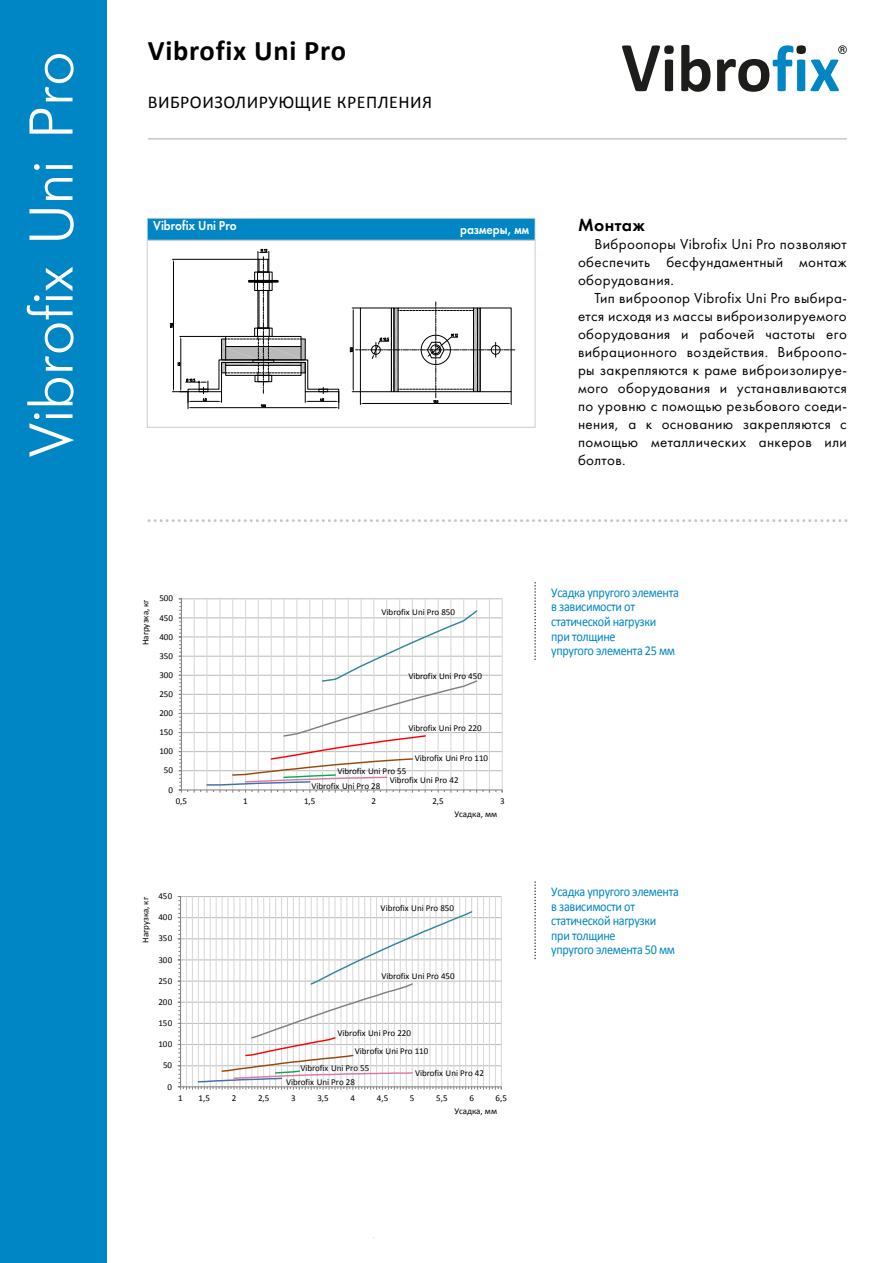
<style>
.page{position:relative;width:893px;height:1263px;background:#fff}
.page>*{position:absolute;margin:0;border:0;box-sizing:border-box;transform-origin:0 0}
.t1{font:61.5px "Futuris CTT";color:#fff}
.t2{font:700 28.5px "Calibri";letter-spacing:.025em;color:#000}
.t3{font:18px "Calibri";letter-spacing:.025em;color:#000}
.t4{font:18px "Futura Demi";letter-spacing:.025em;color:#000}
.t5{font:15px/18px "Futura";letter-spacing:.025em;color:#000;text-align:justify}
.t6{font:13.5px/14.5px "Calibri";letter-spacing:-.025em;color:#0086c5;scale:.9 1}
.t7{font:13.5px "Futura Demi C";color:#fff;scale:.9 1}
.t8{font:9px "Calibri";letter-spacing:-.005em;color:#000}
</style>
<div class="page">
<hr style="left:148px;top:138px;width:699px;height:2px;background:#c6c6c5">
<svg style="left:622px;top:45px;width:52px;height:46px"></svg>
<svg style="left:681px;top:45px;width:30px;height:47px"></svg>
<svg style="left:717px;top:45px;width:130px;height:47px"></svg>
<div style="left:0;top:0;width:107px;height:1263px;background:#0086c5"></div>
<svg style="left:149px;top:519px;width:697px;height:3px"></svg>
<div style="left:147px;top:218px;width:388px;height:22px;background:#0086c5"></div>
<hr style="left:147px;top:218px;width:388px;height:1px;background:#d9d9d9">
<svg style="left:147px;top:219px;width:1px;height:21px"></svg>
<svg style="left:535px;top:219px;width:1px;height:21px"></svg>
<div style="left:147px;top:240px;width:388px;height:188px;border:1px solid #ccc"></div>
<svg style="left:534px;top:583px;width:2px;height:77px"></svg>
<svg style="left:534px;top:882px;width:2px;height:78px"></svg>
<svg style="left:350px;top:302px;width:165px;height:103px"></svg>
<svg style="left:170px;top:249px;width:169px;height:160px"></svg>
<hr style="left:181px;top:598px;width:321px;height:1px;background:#bfbfbf">
<hr style="left:181px;top:617px;width:321px;height:1px;background:#bfbfbf">
<hr style="left:181px;top:636px;width:321px;height:1px;background:#bfbfbf">
<hr style="left:181px;top:656px;width:321px;height:1px;background:#bfbfbf">
<hr style="left:181px;top:675px;width:321px;height:1px;background:#bfbfbf">
<hr style="left:181px;top:694px;width:321px;height:1px;background:#bfbfbf">
<hr style="left:181px;top:713px;width:321px;height:1px;background:#bfbfbf">
<hr style="left:181px;top:732px;width:321px;height:1px;background:#bfbfbf">
<hr style="left:181px;top:751px;width:321px;height:1px;background:#bfbfbf">
<hr style="left:181px;top:770px;width:321px;height:1px;background:#bfbfbf">
<hr style="left:502px;top:599px;width:1px;height:191px;background:#d9d9d9">
<hr style="left:489px;top:599px;width:1px;height:191px;background:#d9d9d9">
<hr style="left:476px;top:599px;width:1px;height:191px;background:#d9d9d9">
<hr style="left:463px;top:599px;width:1px;height:191px;background:#d9d9d9">
<hr style="left:450px;top:599px;width:1px;height:191px;background:#d9d9d9">
<hr style="left:438px;top:599px;width:1px;height:191px;background:#d9d9d9">
<hr style="left:425px;top:599px;width:1px;height:191px;background:#d9d9d9">
<hr style="left:412px;top:599px;width:1px;height:191px;background:#d9d9d9">
<hr style="left:399px;top:599px;width:1px;height:191px;background:#d9d9d9">
<hr style="left:386px;top:599px;width:1px;height:191px;background:#d9d9d9">
<hr style="left:373px;top:599px;width:1px;height:191px;background:#d9d9d9">
<hr style="left:361px;top:599px;width:1px;height:191px;background:#d9d9d9">
<hr style="left:348px;top:599px;width:1px;height:191px;background:#d9d9d9">
<hr style="left:335px;top:599px;width:1px;height:191px;background:#d9d9d9">
<hr style="left:322px;top:599px;width:1px;height:191px;background:#d9d9d9">
<hr style="left:309px;top:599px;width:1px;height:191px;background:#d9d9d9">
<hr style="left:296px;top:599px;width:1px;height:191px;background:#d9d9d9">
<hr style="left:283px;top:599px;width:2px;height:191px;background:#d9d9d9">
<hr style="left:271px;top:599px;width:1px;height:191px;background:#d9d9d9">
<hr style="left:258px;top:599px;width:1px;height:191px;background:#d9d9d9">
<hr style="left:245px;top:599px;width:1px;height:191px;background:#d9d9d9">
<hr style="left:232px;top:599px;width:1px;height:191px;background:#d9d9d9">
<hr style="left:219px;top:599px;width:1px;height:191px;background:#d9d9d9">
<hr style="left:206px;top:599px;width:2px;height:191px;background:#d9d9d9">
<hr style="left:194px;top:599px;width:1px;height:191px;background:#d9d9d9">
<hr style="left:181px;top:789px;width:321px;height:1px;background:#868686">
<svg style="left:179px;top:598px;width:9px;height:195px"></svg>
<svg style="left:194px;top:609px;width:289px;height:184px"></svg>
<svg style="left:178px;top:896px;width:324px;height:194px"></svg>
<h1 class="t1" style="left:15px;top:457px;width:408px;rotate:-90deg">Vibrofix Uni Pro</h1>
<h2 class="t2" style="left:148px;top:33px;width:200px">Vibrofix Uni Pro</h2>
<p class="t3" style="left:148px;top:91px;width:286px">ВИБРОИЗОЛИРУЮЩИЕ КРЕПЛЕНИЯ</p>
<p class="t7" style="left:153px;top:220px;width:94px">Vibrofix Uni Pro</p>
<p class="t7" style="left:460px;top:224px;width:78px">размеры, мм</p>
<p class="t4" style="left:578px;top:213px;width:68px">Монтаж</p>
<p class="t5" style="left:578px;top:235px;width:270px;text-indent:16px">Виброопоры Vibrofix Uni Pro позволяют обеспечить бесфундаментный монтаж оборудования.</p>
<p class="t5" style="left:578px;top:289px;width:270px;text-indent:16px">Тип виброопор Vibrofix Uni Pro выбира&shy;ется исходя из массы виброизолируемого оборудования и рабочей частоты его вибрационного воздействия. Виброопо&shy;ры закрепляются к раме виброизолируе&shy;мого оборудования и устанавливаются по уровню с помощью резьбового соеди&shy;нения, а к основанию закрепляются с помощью металлических анкеров или болтов.</p>
<p class="t8" style="left:140px;top:645px;width:47px;rotate:-90deg">Нагрузка, кг</p>
<p class="t8" style="left:159px;top:593px;width:15px">500</p>
<p class="t8" style="left:159px;top:612px;width:15px">450</p>
<p class="t8" style="left:159px;top:631px;width:15px">400</p>
<p class="t8" style="left:159px;top:650px;width:15px">350</p>
<p class="t8" style="left:159px;top:669px;width:15px">300</p>
<p class="t8" style="left:159px;top:688px;width:15px">250</p>
<p class="t8" style="left:159px;top:707px;width:15px">200</p>
<p class="t8" style="left:159px;top:726px;width:15px">150</p>
<p class="t8" style="left:159px;top:746px;width:15px">100</p>
<p class="t8" style="left:164px;top:765px;width:11px">50</p>
<p class="t8" style="left:168px;top:784px;width:6px">0</p>
<p class="t8" style="left:382px;top:607px;width:75px">Vibrofix Uni Pro 850</p>
<p class="t8" style="left:409px;top:670px;width:75px">Vibrofix Uni Pro 450</p>
<p class="t8" style="left:408px;top:722px;width:75px">Vibrofix Uni Pro 220</p>
<p class="t8" style="left:337px;top:766px;width:70px">Vibrofix Uni Pro 55</p>
<p class="t8" style="left:415px;top:753px;width:75px">Vibrofix Uni Pro 110</p>
<p class="t8" style="left:311px;top:781px;width:70px">Vibrofix Uni Pro 28</p>
<p class="t8" style="left:390px;top:774px;width:70px">Vibrofix Uni Pro 42</p>
<p class="t8" style="left:176px;top:795px;width:13px">0,5</p>
<p class="t8" style="left:243px;top:795px;width:6px">1</p>
<p class="t8" style="left:304px;top:795px;width:13px">1,5</p>
<p class="t8" style="left:372px;top:795px;width:6px">2</p>
<p class="t8" style="left:432px;top:795px;width:13px">2,5</p>
<p class="t8" style="left:500px;top:795px;width:6px">3</p>
<p class="t8" style="left:454px;top:809px;width:44px">Усадка, мм</p>
<p class="t8" style="left:140px;top:943px;width:47px;rotate:-90deg">Нагрузка, кг</p>
<p class="t8" style="left:158px;top:890px;width:15px">450</p>
<p class="t8" style="left:158px;top:912px;width:15px">400</p>
<p class="t8" style="left:158px;top:933px;width:15px">350</p>
<p class="t8" style="left:158px;top:954px;width:15px">300</p>
<p class="t8" style="left:158px;top:975px;width:15px">250</p>
<p class="t8" style="left:158px;top:996px;width:15px">200</p>
<p class="t8" style="left:158px;top:1017px;width:15px">150</p>
<p class="t8" style="left:158px;top:1038px;width:15px">100</p>
<p class="t8" style="left:163px;top:1060px;width:11px">50</p>
<p class="t8" style="left:168px;top:1081px;width:6px">0</p>
<p class="t8" style="left:381px;top:902px;width:75px">Vibrofix Uni Pro 850</p>
<p class="t8" style="left:381px;top:971px;width:75px">Vibrofix Uni Pro 450</p>
<p class="t8" style="left:338px;top:1028px;width:75px">Vibrofix Uni Pro 220</p>
<p class="t8" style="left:355px;top:1045px;width:75px">Vibrofix Uni Pro 110</p>
<p class="t8" style="left:300px;top:1063px;width:70px">Vibrofix Uni Pro 55</p>
<p class="t8" style="left:286px;top:1076px;width:70px">Vibrofix Uni Pro 28</p>
<p class="t8" style="left:415px;top:1067px;width:70px">Vibrofix Uni Pro 42</p>
<p class="t8" style="left:178px;top:1092px;width:6px">1</p>
<p class="t8" style="left:199px;top:1092px;width:13px">1,5</p>
<p class="t8" style="left:232px;top:1092px;width:6px">2</p>
<p class="t8" style="left:258px;top:1092px;width:13px">2,5</p>
<p class="t8" style="left:291px;top:1092px;width:6px">3</p>
<p class="t8" style="left:317px;top:1092px;width:13px">3,5</p>
<p class="t8" style="left:350px;top:1092px;width:6px">4</p>
<p class="t8" style="left:377px;top:1092px;width:13px">4,5</p>
<p class="t8" style="left:410px;top:1092px;width:6px">5</p>
<p class="t8" style="left:436px;top:1092px;width:13px">5,5</p>
<p class="t8" style="left:469px;top:1093px;width:6px">6</p>
<p class="t8" style="left:496px;top:1093px;width:13px">6,5</p>
<p class="t8" style="left:454px;top:1106px;width:44px">Усадка, мм</p>
<p class="t6" style="left:551px;top:585px;width:143px">Усадка упругого элемента в зависимости от статической нагрузки<br>при толщине<br>упругого элемента 25 мм</p>
<p class="t6" style="left:551px;top:884px;width:143px">Усадка упругого элемента в зависимости от статической нагрузки<br>при толщине<br>упругого элемента 50 мм</p>
</div>
